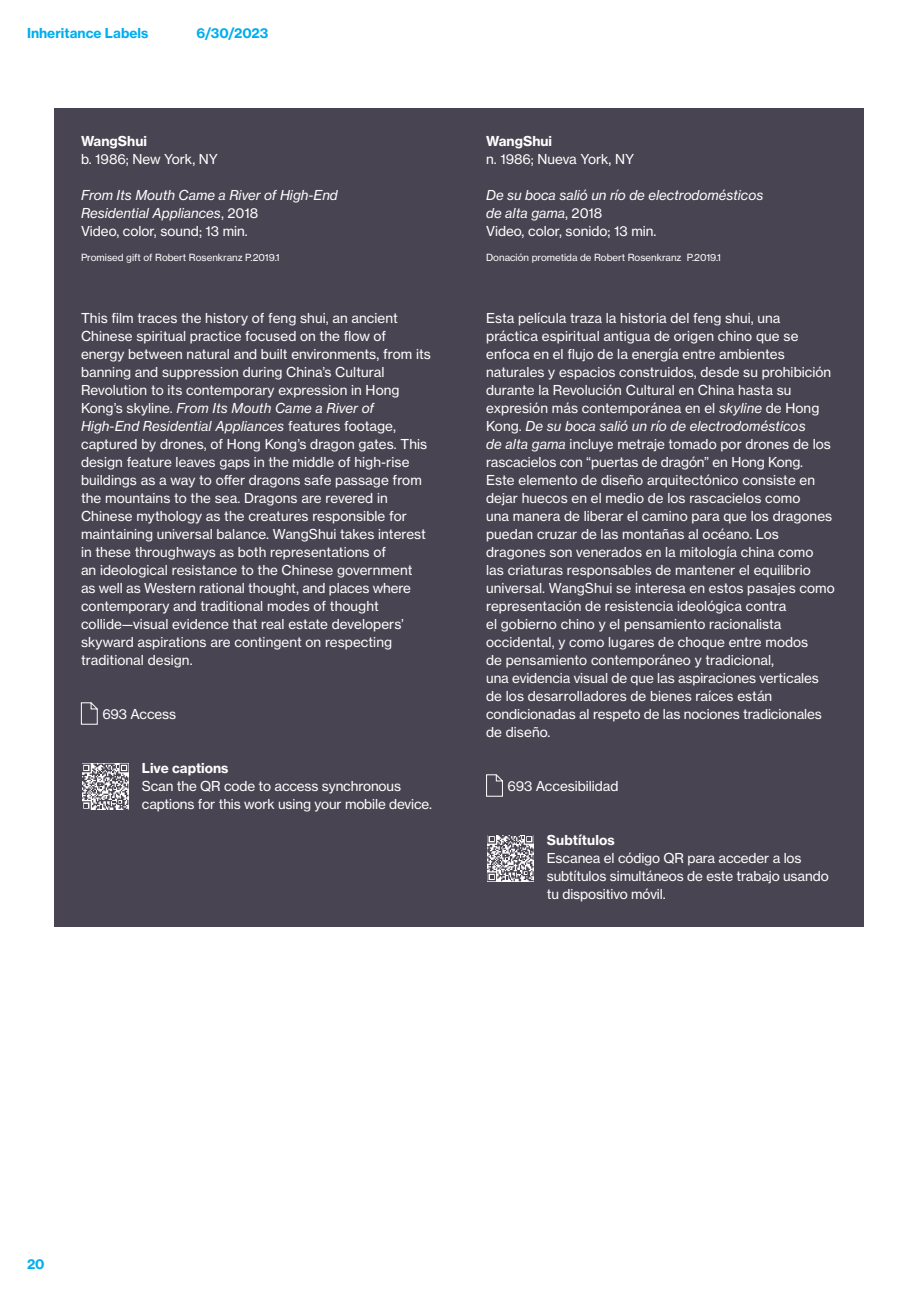
<style>
.page{position:relative;width:918px;height:1296px;background:#fff}
.page>*{position:absolute;margin:0;border:0;box-sizing:border-box;transform-origin:0 0}
.Extended_Text__18_24{font:13.5px/18px "Haas Grot Text 55 Roman";letter-spacing:.005em;color:#fff}
.Text__18_24{font:13.5px/18px "Haas Grot Text 55 Roman";letter-spacing:-.01em;color:#fff}
.Text__18_24-2{font:italic 13.5px/18px "Haas Grot Text 56";color:#fff}
.Text__18_24-3{font:700 13.5px "Haas Grot Text 75";color:#fff}
.t1{font:700 13.5px "Haas Grot Text 75";color:#00aeef}
.Credit_Line__13_15{font:9.75px "Haas Grot Text 55 Roman";color:#fff}
.s1{font-family:"Haas Grot Text 55 Roman";font-style:normal}
.s2{font-family:"Haas Grot Text 56";font-style:italic}
</style>
<div class="page">
<div style="left:54px;top:108px;width:810px;height:819px;background:#484451"></div>
<svg style="left:81px;top:702px;width:17px;height:23px"></svg>
<svg style="left:486px;top:774px;width:17px;height:23px"></svg>
<svg style="left:82px;top:764px;width:46px;height:46px"></svg>
<svg style="left:487px;top:835px;width:47px;height:46px"></svg>
<p class="t1" style="left:27px;top:25px;width:123px">Inheritance Labels</p>
<p class="t1" style="left:197px;top:25px;width:73px">6/30/2023</p>
<p class="Text__18_24-3" style="left:81px;top:133px;width:67px">WangShui</p>
<p class="Text__18_24" style="left:81px;top:150px;width:139px">b. 1986; New York, NY</p>
<p class="Text__18_24-2" style="left:81px;top:186px;width:258px">From Its Mouth Came a River of High-End<br>Residential Appliances<span class="s1">, 2018</span></p>
<p class="Text__18_24" style="left:81px;top:222px;width:168px">Video, color, sound; 13 min.</p>
<p class="Credit_Line__13_15" style="left:81px;top:251px;width:200px">Promised gift of Robert Rosenkranz P.2019.1</p>
<p class="Extended_Text__18_24" style="left:81px;top:309px;width:351px">This film traces the history of feng shui, an ancient Chinese spiritual practice focused on the flow of energy between natural and built environments, from its banning and suppression during China’s Cultural Revolution to its contemporary expression in Hong Kong’s skyline. <span class="s2">From Its Mouth Came a River of High-End Residential Appliances</span> features footage, captured by drones, of Hong Kong’s dragon gates. This design feature leaves gaps in the middle of high-rise buildings as a way to offer dragons safe passage from the mountains to the sea. Dragons are revered in Chinese mythology as the creatures responsible for maintaining universal balance. WangShui takes interest in these throughways as both representations of<br>an ideological resistance to the Chinese government<br>as well as Western rational thought, and places where contemporary and traditional modes of thought collide—visual evidence that real estate developers’ skyward aspirations are contingent on respecting traditional design.</p>
<p class="Extended_Text__18_24" style="left:102px;top:705px;width:75px">693 Access</p>
<p class="Text__18_24-3" style="left:142px;top:760px;width:88px">Live captions</p>
<p class="Text__18_24" style="left:142px;top:777px;width:292px">Scan the QR code to access synchronous captions for this work using your mobile device.</p>
<p class="Text__18_24-3" style="left:486px;top:133px;width:67px">WangShui</p>
<p class="Text__18_24" style="left:486px;top:150px;width:150px">n. 1986; Nueva York, NY</p>
<p class="Text__18_24-2" style="left:486px;top:186px;width:279px">De su boca salió un río de electrodomésticos de alta gama<span class="s1">, 2018</span></p>
<p class="Text__18_24" style="left:486px;top:222px;width:172px">Video, color, sonido; 13 min.</p>
<p class="Credit_Line__13_15" style="left:486px;top:251px;width:236px">Donación prometida de Robert Rosenkranz P.2019.1</p>
<p class="Extended_Text__18_24" style="left:486px;top:309px;width:350px">Esta película traza la historia del feng shui, una práctica espiritual antigua de origen chino que se enfoca en el flujo de la energía entre ambientes naturales y espacios construidos, desde su prohibición durante la Revolución Cultural en China hasta su expresión más contemporánea en el <span class="s2">skyline</span> de Hong Kong. <span class="s2">De su boca salió un río de electrodomésticos<br>de alta gama</span> incluye metraje tomado por drones de los rascacielos con “puertas de dragón” en Hong Kong.<br>Este elemento de diseño arquitectónico consiste en dejar huecos en el medio de los rascacielos como<br>una manera de liberar el camino para que los dragones puedan cruzar de las montañas al océano. Los dragones son venerados en la mitología china como<br>las criaturas responsables de mantener el equilibrio universal. WangShui se interesa en estos pasajes como representación de resistencia ideológica contra<br>el gobierno chino y el pensamiento racionalista occidental, y como lugares de choque entre modos<br>de pensamiento contemporáneo y tradicional,<br>una evidencia visual de que las aspiraciones verticales de los desarrolladores de bienes raíces están condicionadas al respeto de las nociones tradicionales de diseño.</p>
<p class="Extended_Text__18_24" style="left:508px;top:777px;width:113px">693 Accesibilidad</p>
<p class="Text__18_24-3" style="left:547px;top:832px;width:69px">Subtítulos</p>
<p class="Text__18_24" style="left:547px;top:849px;width:283px">Escanea el código QR para acceder a los subtítulos simultáneos de este trabajo usando tu dispositivo móvil.</p>
<p class="t1" style="left:27px;top:1256px;width:19px">20</p>
</div>
